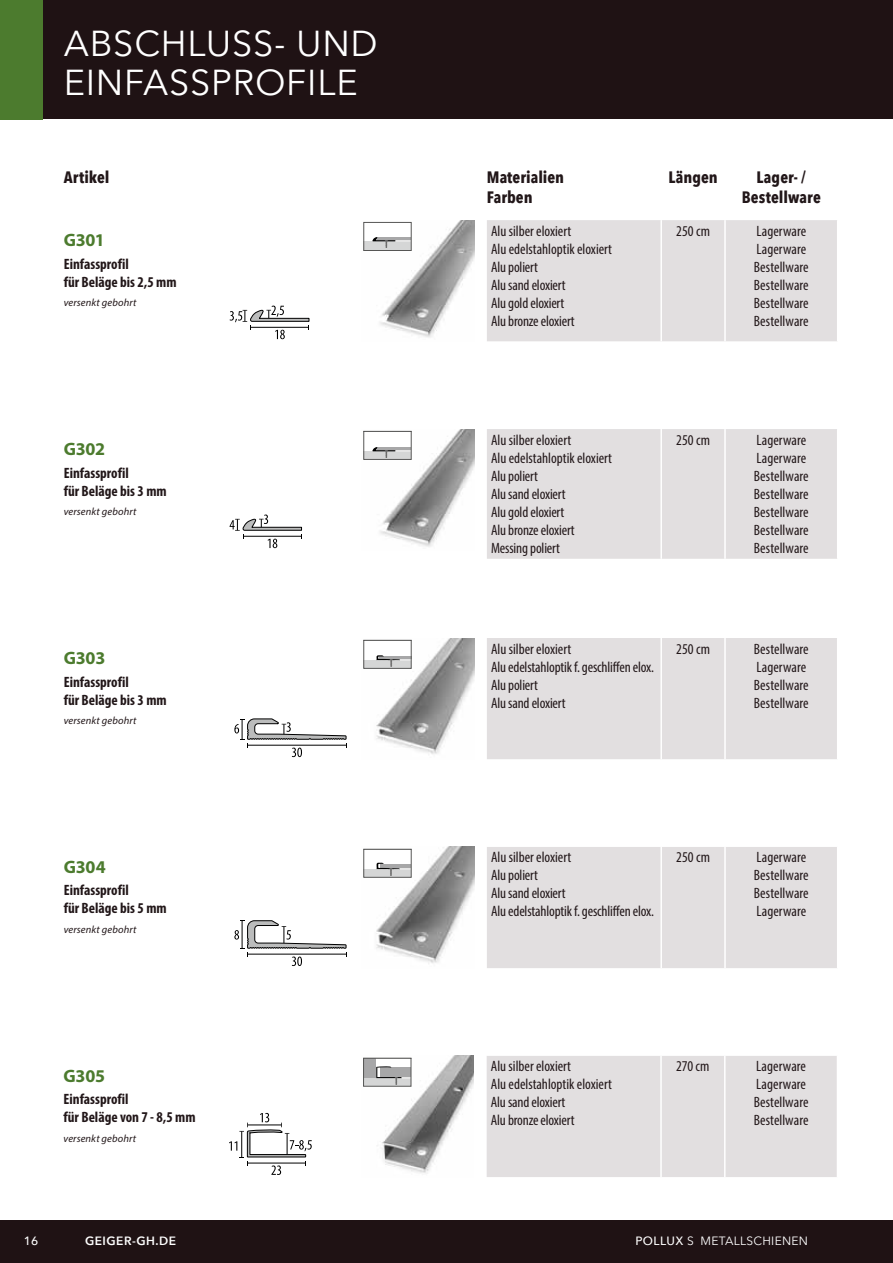
<style>
.page{position:relative;width:893px;height:1263px;background:#1f1214}
.page>*{position:absolute;margin:0;border:0;box-sizing:border-box;transform-origin:0 0}
.t1{font:36px/39px "Avenir Next LT Pro";letter-spacing:.02em;color:#fff}
.t2{font:700 18px "Myriad Pro";letter-spacing:-.01em;color:#4c7b2e}
.t3{font:700 16.5px/19.8px "Avenir Next Condensed";color:#221719}
.t4{font:condensed 15px/18px "Myriad Pro";color:#221719}
.t5{font:700 condensed 15px/18px "Myriad Pro";color:#221719}
.t6{font:12px "Avenir Next LT Pro";letter-spacing:.02em;color:#fff}
.t7{font:600 12px "Avenir Next LT Pro";letter-spacing:.04em;color:#fff}
.t8{font:500 12px "Avenir Next LT Pro";color:#fff}
.t9{font:italic 10.5px "Myriad Pro";letter-spacing:.015em;color:#221719}
.s1{font-weight:500}
</style>
<div class="page">
<div style="left:0;top:119px;width:893px;height:1100px;background:#fff"></div>
<img style="left:363px;top:847px;width:111px;height:117px">
<div style="left:487px;top:847px;width:350px;height:121px;background:#e2dfe0"></div>
<hr style="left:660px;top:847px;width:2px;height:121px;background:#fff">
<hr style="left:724px;top:847px;width:2px;height:121px;background:#fff">
<svg style="left:366px;top:851px;width:43px;height:24px"></svg>
<div style="left:364px;top:849px;width:47px;height:28px;border:1px solid #565655"></div>
<svg style="left:234px;top:920px;width:113px;height:46px"></svg>
<img style="left:363px;top:1056px;width:111px;height:117px">
<div style="left:487px;top:1056px;width:350px;height:121px;background:#e2dfe0"></div>
<hr style="left:660px;top:1056px;width:2px;height:121px;background:#fff">
<hr style="left:724px;top:1056px;width:1px;height:121px;background:#fff">
<svg style="left:365px;top:1060px;width:44px;height:24px"></svg>
<div style="left:363px;top:1058px;width:48px;height:28px;border:1px solid #565655"></div>
<svg style="left:229px;top:1113px;width:83px;height:62px"></svg>
<img style="left:363px;top:638px;width:111px;height:116px">
<div style="left:487px;top:638px;width:350px;height:121px;background:#e2dfe0"></div>
<hr style="left:660px;top:638px;width:2px;height:121px;background:#fff">
<hr style="left:724px;top:638px;width:2px;height:121px;background:#fff">
<svg style="left:366px;top:642px;width:43px;height:24px"></svg>
<div style="left:364px;top:640px;width:47px;height:28px;border:1px solid #565655"></div>
<svg style="left:234px;top:718px;width:113px;height:39px"></svg>
<img style="left:363px;top:220px;width:111px;height:118px">
<div style="left:487px;top:220px;width:350px;height:121px;background:#e2dfe0"></div>
<hr style="left:660px;top:220px;width:2px;height:121px;background:#fff">
<hr style="left:724px;top:220px;width:2px;height:121px;background:#fff">
<svg style="left:366px;top:224px;width:43px;height:25px"></svg>
<div style="left:364px;top:222px;width:47px;height:29px;border:1px solid #565655"></div>
<svg style="left:230px;top:306px;width:80px;height:33px"></svg>
<img style="left:363px;top:429px;width:111px;height:118px">
<div style="left:487px;top:429px;width:350px;height:130px;background:#e2dfe0"></div>
<hr style="left:660px;top:429px;width:2px;height:130px;background:#fff">
<hr style="left:724px;top:429px;width:2px;height:130px;background:#fff">
<svg style="left:366px;top:433px;width:43px;height:25px"></svg>
<div style="left:364px;top:431px;width:47px;height:29px;border:1px solid #565655"></div>
<svg style="left:230px;top:514px;width:72px;height:34px"></svg>
<div style="left:0;top:0;width:43px;height:119px;background:#4c7b2e"></div>
<h1 class="t1" style="left:64px;top:24px;width:316px">ABSCHLUSS- UND<br>EINFASSPROFILE</h1>
<p class="t3" style="left:64px;top:168px;width:47px">Artikel</p>
<p class="t3" style="left:487px;top:168px;width:79px">Materialien<br>Farben</p>
<p class="t3" style="left:668px;top:168px;width:51px">Längen</p>
<p class="t3" style="left:742px;top:168px;width:80px;text-align:center">Lager- /<br>Bestellware</p>
<p class="t2" style="left:64px;top:229px;width:43px">G301</p>
<p class="t5" style="left:64px;top:254px;width:114px">Einfassprofil<br>für Beläge bis 2,5 mm</p>
<p class="t9" style="left:64px;top:296px;width:74px">versenkt gebohrt</p>
<p class="t2" style="left:64px;top:437px;width:43px">G302</p>
<p class="t5" style="left:64px;top:463px;width:104px">Einfassprofil<br>für Beläge bis 3 mm</p>
<p class="t9" style="left:64px;top:505px;width:74px">versenkt gebohrt</p>
<p class="t2" style="left:64px;top:646px;width:43px">G303</p>
<p class="t5" style="left:64px;top:672px;width:104px">Einfassprofil<br>für Beläge bis 3 mm</p>
<p class="t9" style="left:64px;top:714px;width:74px">versenkt gebohrt</p>
<p class="t2" style="left:64px;top:855px;width:43px">G304</p>
<p class="t5" style="left:64px;top:881px;width:104px">Einfassprofil<br>für Beläge bis 5 mm</p>
<p class="t9" style="left:64px;top:923px;width:74px">versenkt gebohrt</p>
<p class="t2" style="left:64px;top:1064px;width:43px">G305</p>
<p class="t5" style="left:64px;top:1090px;width:134px">Einfassprofil<br>für Beläge von 7 - 8,5 mm</p>
<p class="t9" style="left:64px;top:1132px;width:74px">versenkt gebohrt</p>
<p class="t4" style="left:491px;top:221px;width:122px">Alu silber eloxiert<br>Alu edelstahloptik eloxiert<br>Alu poliert<br>Alu sand eloxiert<br>Alu gold eloxiert<br>Alu bronze eloxiert</p>
<p class="t4" style="left:676px;top:221px;width:35px">250 cm</p>
<p class="t4" style="left:754px;top:221px;width:56px">Lagerware<br>Lagerware<br>Bestellware<br>Bestellware<br>Bestellware<br>Bestellware</p>
<p class="t4" style="left:491px;top:430px;width:122px">Alu silber eloxiert<br>Alu edelstahloptik eloxiert<br>Alu poliert<br>Alu sand eloxiert<br>Alu gold eloxiert<br>Alu bronze eloxiert<br>Messing poliert</p>
<p class="t4" style="left:676px;top:430px;width:35px">250 cm</p>
<p class="t4" style="left:754px;top:430px;width:56px">Lagerware<br>Lagerware<br>Bestellware<br>Bestellware<br>Bestellware<br>Bestellware<br>Bestellware</p>
<p class="t4" style="left:491px;top:639px;width:164px">Alu silber eloxiert<br>Alu edelstahloptik f. geschliffen elox.<br>Alu poliert<br>Alu sand eloxiert</p>
<p class="t4" style="left:676px;top:639px;width:35px">250 cm</p>
<p class="t4" style="left:754px;top:639px;width:56px">Bestellware<br>Lagerware<br>Bestellware<br>Bestellware</p>
<p class="t4" style="left:491px;top:848px;width:164px">Alu silber eloxiert<br>Alu poliert<br>Alu sand eloxiert<br>Alu edelstahloptik f. geschliffen elox.</p>
<p class="t4" style="left:676px;top:848px;width:35px">250 cm</p>
<p class="t4" style="left:754px;top:848px;width:56px">Lagerware<br>Bestellware<br>Bestellware<br>Lagerware</p>
<p class="t4" style="left:491px;top:1057px;width:122px">Alu silber eloxiert<br>Alu edelstahloptik eloxiert<br>Alu sand eloxiert<br>Alu bronze eloxiert</p>
<p class="t4" style="left:676px;top:1057px;width:35px">270 cm</p>
<p class="t4" style="left:754px;top:1057px;width:56px">Lagerware<br>Lagerware<br>Bestellware<br>Bestellware</p>
<p class="t8" style="left:24px;top:1234px;width:16px">16</p>
<p class="t7" style="left:85px;top:1234px;width:92px">GEIGER-GH.DE</p>
<p class="t6" style="left:635px;top:1234px;width:174px"><span class="s1">POLLUX</span> S METALLSCHIENEN</p>
</div>
